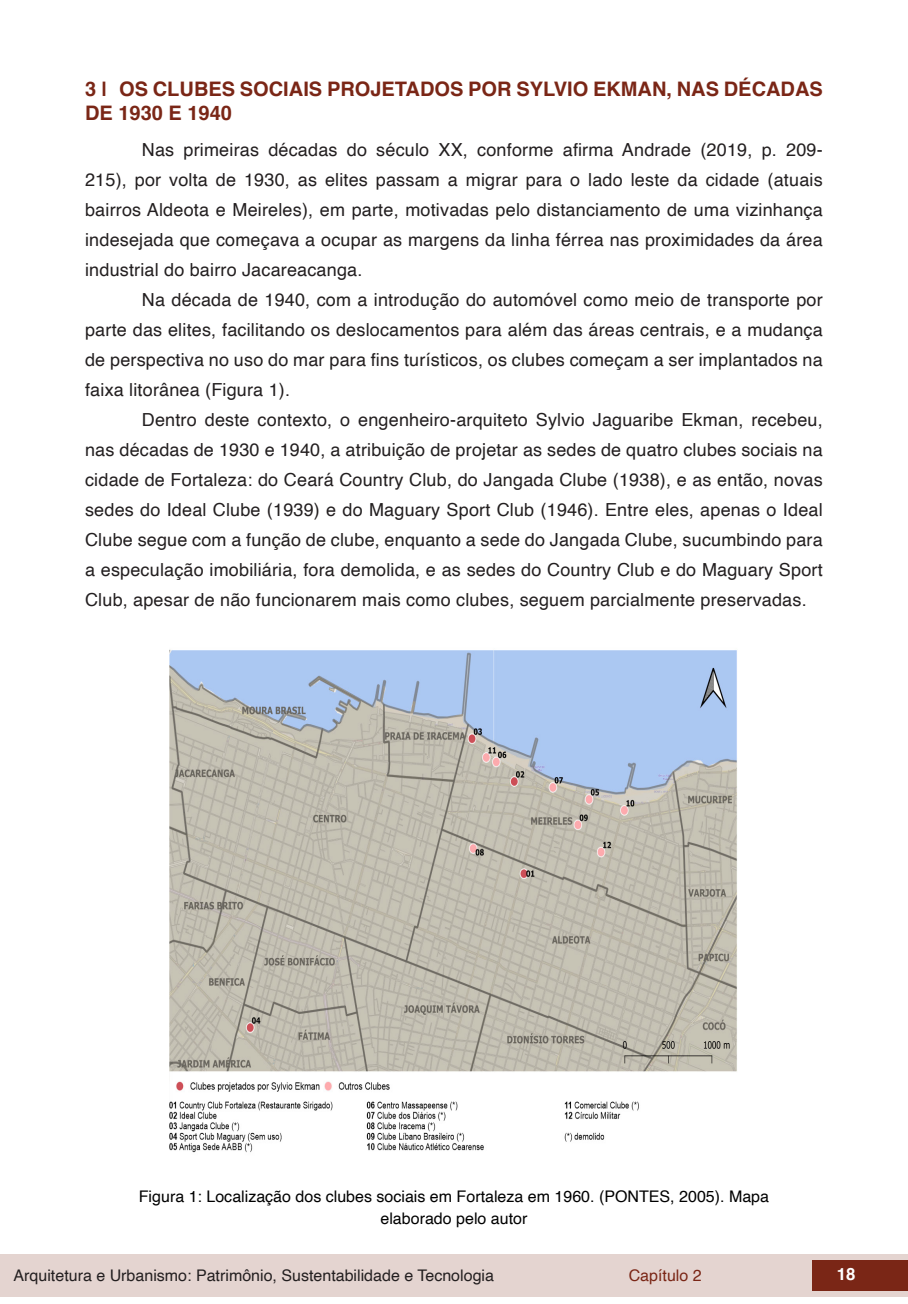
<style>
.page{position:relative;width:908px;height:1304px;background:#fff}
.page>*{position:absolute;margin:0;border:0;box-sizing:border-box;transform-origin:0 0}
.t1{font:700 20px/24px "Helvetica";color:#7a2616}
.txt{font:18px/30px "Helvetica";letter-spacing:.01em;color:#231f20;text-align:justify}
.t2{font:700 16.8px "Helvetica";color:#fff}
.info_tab_graf_imag{font:16px/22px "Helvetica";color:#000;text-align:center}
.t3{font:16px "Helvetica";color:#231f20}
.t4{font:16px "Helvetica";color:#7a2616}
</style>
<div class="page">
<div style="left:0;top:1254px;width:906px;height:43px;background:#e4d4d0"></div>
<div style="left:812px;top:1261px;width:95px;height:30px;background:#7a2616"></div>
<img style="left:169px;top:649px;width:568px;height:504px">
<p class="t1" style="left:85px;top:77px;width:738px">3 | OS CLUBES SOCIAIS PROJETADOS POR SYLVIO EKMAN, NAS DÉCADAS<br>DE 1930 E 1940</p>
<p class="txt" style="left:85px;top:135px;width:738px;text-indent:57px">Nas primeiras décadas do século XX, conforme afirma Andrade (2019, p. 209- 215), por volta de 1930, as elites passam a migrar para o lado leste da cidade (atuais bairros Aldeota e Meireles), em parte, motivadas pelo distanciamento de uma vizinhança indesejada que começava a ocupar as margens da linha férrea nas proximidades da área industrial do bairro Jacareacanga.</p>
<p class="txt" style="left:85px;top:285px;width:738px;text-indent:57px">Na década de 1940, com a introdução do automóvel como meio de transporte por parte das elites, facilitando os deslocamentos para além das áreas centrais, e a mudança de perspectiva no uso do mar para fins turísticos, os clubes começam a ser implantados na faixa litorânea (Figura 1).</p>
<p class="txt" style="left:85px;top:405px;width:738px;text-indent:57px">Dentro deste contexto, o engenheiro-arquiteto Sylvio Jaguaribe Ekman, recebeu, nas décadas de 1930 e 1940, a atribuição de projetar as sedes de quatro clubes sociais na cidade de Fortaleza: do Ceará Country Club, do Jangada Clube (1938), e as então, novas sedes do Ideal Clube (1939) e do Maguary Sport Club (1946). Entre eles, apenas o Ideal Clube segue com a função de clube, enquanto a sede do Jangada Clube, sucumbindo para a especulação imobiliária, fora demolida, e as sedes do Country Club e do Maguary Sport Club, apesar de não funcionarem mais como clubes, seguem parcialmente preservadas.</p>
<p class="info_tab_graf_imag" style="left:139px;top:1186px;width:631px">Figura 1: Localização dos clubes sociais em Fortaleza em 1960. (PONTES, 2005). Mapa elaborado pelo autor</p>
<p class="t3" style="left:14px;top:1263px;width:481px">Arquitetura e Urbanismo: Patrimônio, Sustentabilidade e Tecnologia</p>
<p class="t4" style="left:628px;top:1263px;width:74px">Capítulo 2</p>
<p class="t2" style="left:836px;top:1261px;width:20px">18</p>
</div>
